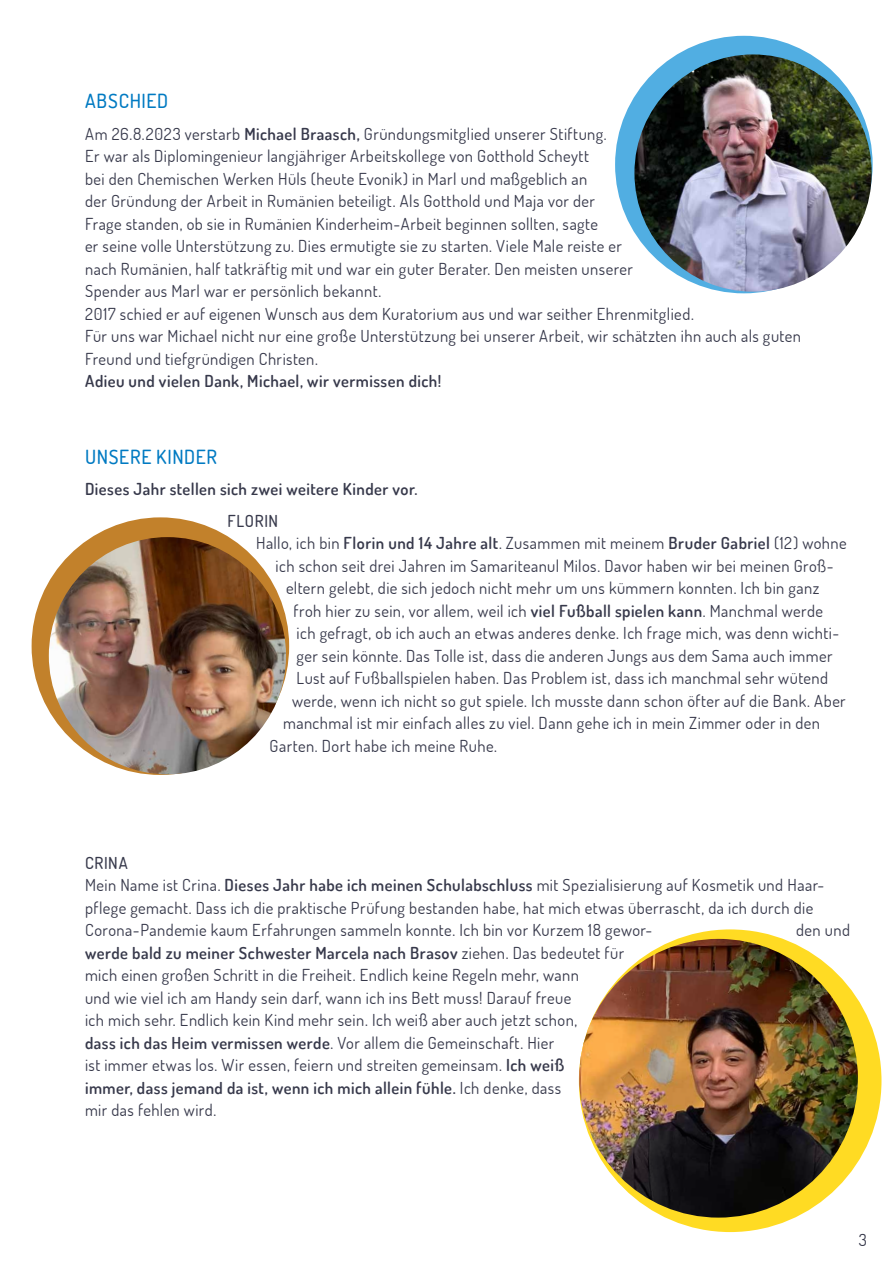
<style>
.page{position:relative;width:893px;height:1263px;background:#fff}
.page>*{position:absolute;margin:0;border:0;box-sizing:border-box;transform-origin:0 0}
.t1{font:500 19.5px "Dosis";letter-spacing:.035em;color:#007ac2}
.t2{font:16.5px/22.5px "Dosis";letter-spacing:.025em;color:#37394b}
.t3{font:600 16.5px "Dosis";letter-spacing:.025em;color:#37394b}
.t4{font:500 16.5px "Dosis";letter-spacing:.04em;color:#37394b}
.s1{font-weight:600}
.s2{font-weight:500}
</style>
<div class="page">
<div style="left:615px;top:36px;width:258px;height:257px;background:#51aee2;border-radius:50%"></div>
<img style="left:634px;top:54px;width:238px;height:238px;border-radius:119px">
<div style="left:579px;top:929px;width:302px;height:303px;background:#ffdb23;border-radius:50%"></div>
<img style="left:579px;top:939px;width:279px;height:278px;border-radius:139px">
<div style="left:32px;top:517px;width:257px;height:258px;background:#c2812b;border-radius:50%"></div>
<img style="left:49px;top:537px;width:237px;height:237px;border-radius:119px">
<p class="t1" style="left:85px;top:88px;width:85px">ABSCHIED</p>
<p class="t2" style="left:85px;top:122px;width:717px">Am 26.8.2023 verstarb <span class="s1">Michael Braasch,</span> Gründungsmitglied unserer Stiftung.<br>Er war als Diplomingenieur langjähriger Arbeitskollege von Gotthold Scheytt<br>bei den Chemischen Werken Hüls (heute Evonik) in Marl und maßgeblich an<br>der Gründung der Arbeit in Rumänien beteiligt. Als Gotthold und Maja vor der<br>Frage standen, ob sie in Rumänien Kinderheim-Arbeit beginnen sollten, sagte<br>er seine volle Unterstützung zu. Dies ermutigte sie zu starten. Viele Male reiste er<br>nach Rumänien, half tatkräftig mit und war ein guter Berater. Den meisten unserer<br>Spender aus Marl war er persönlich bekannt.<br>2017 schied er auf eigenen Wunsch aus dem Kuratorium aus und war seither Ehrenmitglied.<br>Für uns war Michael nicht nur eine große Unterstützung bei unserer Arbeit, wir schätzten ihn auch als guten Freund und tiefgründigen Christen.</p>
<p class="t3" style="left:85px;top:370px;width:358px">Adieu und vielen Dank, Michael, wir vermissen dich!</p>
<p class="t1" style="left:85px;top:444px;width:134px">UNSERE KINDER</p>
<p class="t3" style="left:85px;top:478px;width:334px">Dieses Jahr stellen sich zwei weitere Kinder vor.</p>
<p class="t4" style="left:228px;top:510px;width:52px">FLORIN</p>
<p class="t2" style="left:256px;top:531px;width:592px">Hallo, ich bin <span class="s1">Florin und 14 Jahre alt</span>. Zusammen mit meinem <span class="s1">Bruder Gabriel</span> (12) wohne</p>
<p class="t2" style="left:276px;top:554px;width:560px">ich schon seit drei Jahren im Samariteanul Milos. Davor haben wir bei meinen Groß-</p>
<p class="t2" style="left:286px;top:576px;width:535px">eltern gelebt, die sich jedoch nicht mehr um uns kümmern konnten. Ich bin ganz</p>
<p class="t2" style="left:294px;top:599px;width:531px">froh hier zu sein, vor allem, weil ich <span class="s1">viel Fußball spielen kann</span>. Manchmal werde</p>
<p class="t2" style="left:297px;top:621px;width:544px">ich gefragt, ob ich auch an etwas anderes denke. Ich frage mich, was denn wichti-</p>
<p class="t2" style="left:297px;top:644px;width:537px">ger sein könnte. Das Tolle ist, dass die anderen Jungs aus dem Sama auch immer</p>
<p class="t2" style="left:297px;top:666px;width:533px">Lust auf Fußballspielen haben. Das Problem ist, dass ich manchmal sehr wütend</p>
<p class="t2" style="left:292px;top:689px;width:555px">werde, wenn ich nicht so gut spiele. Ich musste dann schon öfter auf die Bank. Aber</p>
<p class="t2" style="left:283px;top:711px;width:538px">manchmal ist mir einfach alles zu viel. Dann gehe ich in mein Zimmer oder in den</p>
<p class="t2" style="left:270px;top:734px;width:229px">Garten. Dort habe ich meine Ruhe.</p>
<p class="t2" style="left:85px;top:851px;width:741px"><span class="s2">CRINA<br></span>Mein Name ist Crina. <span class="s1">Dieses Jahr habe ich meinen Schulabschluss</span> mit Spezialisierung auf Kosmetik und Haar&shy;pflege gemacht. Dass ich die praktische Prüfung bestanden habe, hat mich etwas überrascht, da ich durch die Corona-Pandemie kaum Erfahrungen sammeln konnte. Ich bin vor Kurzem 18 gewor-</p>
<p class="t2" style="left:796px;top:918px;width:55px">den und</p>
<p class="t2" style="left:85px;top:941px;width:541px"><span class="s1">werde bald zu meiner Schwester Marcela nach Brasov</span> ziehen. Das bedeutet für mich einen großen Schritt in die Freiheit. Endlich keine Regeln mehr, wann<br>und wie viel ich am Handy sein darf, wann ich ins Bett muss! Darauf freue<br>ich mich sehr. Endlich kein Kind mehr sein. Ich weiß aber auch jetzt schon,<br><span class="s1">dass ich das Heim vermissen werde</span>. Vor allem die Gemeinschaft. Hier<br>ist immer etwas los. Wir essen, feiern und streiten gemeinsam. <span class="s1">Ich weiß<br>immer, dass jemand da ist, wenn ich mich allein fühle.</span> Ich denke, dass<br>mir das fehlen wird.</p>
<p class="t2" style="left:859px;top:1228px;width:10px">3</p>
</div>
